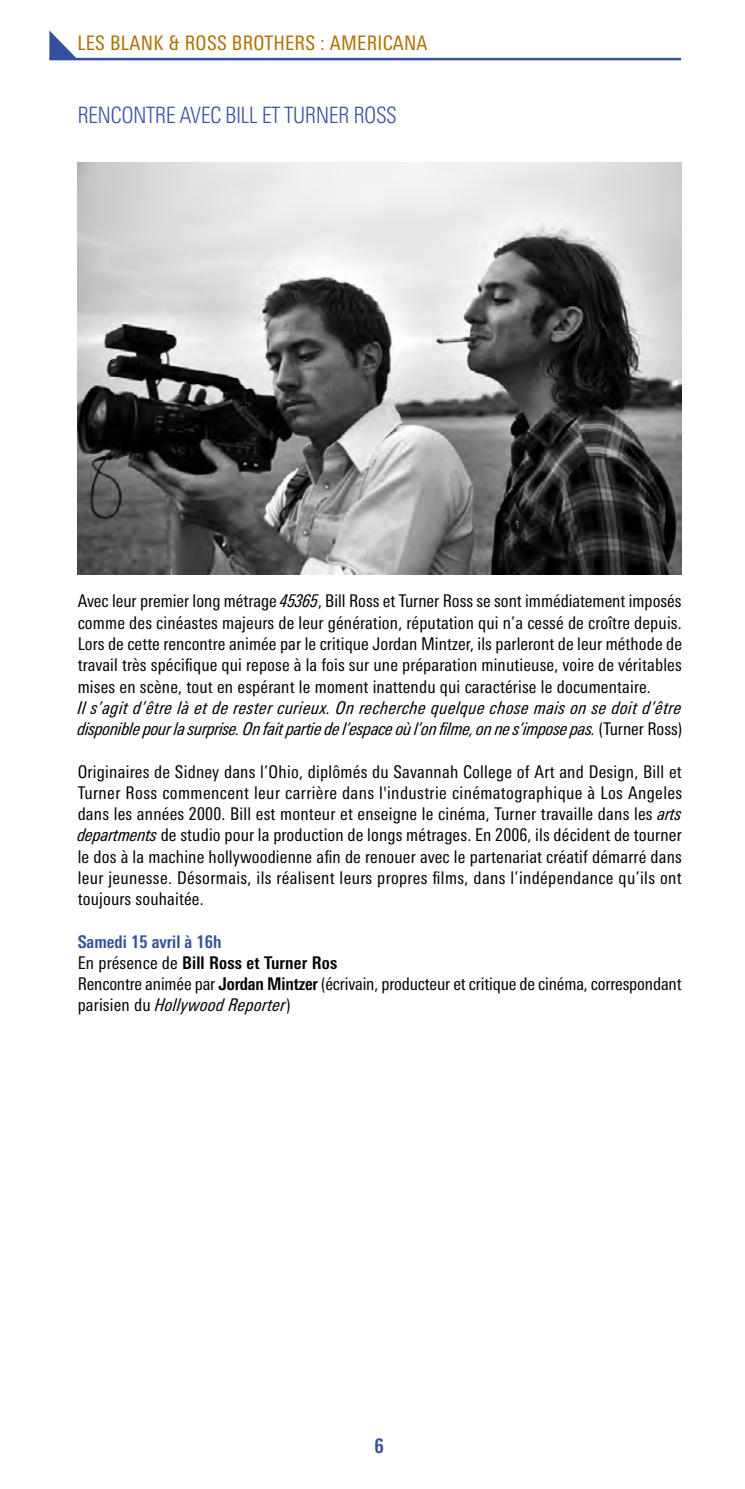
<style>
.page{position:relative;width:745px;height:1489px;background:#fff}
.page>*{position:absolute;margin:0;border:0;box-sizing:border-box;transform-origin:0 0}
.t1{font:300 condensed 22.5px "Univers Next Pro";letter-spacing:-.025em;color:#34519e}
.t2{font:condensed 20px "Univers Next Pro";letter-spacing:.015em;color:#ae7001}
.t3{font:700 condensed 20px "Univers Next Pro";color:#34519e}
.t4{font:condensed 17.5px/21.2px "Univers Next Pro";letter-spacing:.01em;color:#000;text-align:justify}
.t5{font:italic condensed 17.5px/21.2px "Univers Next Pro";letter-spacing:.01em;color:#000}
.t6{font:condensed 17.5px/21.2px "Univers Next Pro";letter-spacing:-.01em;color:#000}
.s1{font-style:italic}
.s2{font-style:normal}
.s3{font-weight:700;color:#34519e}
.s4{font-weight:700}
</style>
<div class="page">
<hr style="left:49px;top:58px;width:631px;height:2px;background:#34519e">
<svg style="left:49px;top:30px;width:28px;height:29px"></svg>
<img style="left:77px;top:162px;width:603px;height:413px">
<p class="t2" style="left:77px;top:32px;width:351px">LES BLANK &amp; ROSS BROTHERS : AMERICANA</p>
<p class="t1" style="left:77px;top:102px;width:321px">RENCONTRE AVEC BILL ET TURNER ROSS</p>
<p class="t4" style="left:78px;top:590px;width:605px">Avec leur premier long métrage <span class="s1">45365</span>, Bill Ross et Turner Ross se sont immédiatement imposés comme des cinéastes majeurs de leur génération, réputation qui n’a cessé de croître depuis.<br>Lors de cette rencontre animée par le critique Jordan Mintzer, ils parleront de leur méthode de travail très spécifique qui repose à la fois sur une préparation minutieuse, voire de véritables mises en scène, tout en espérant le moment inattendu qui caractérise le documentaire.</p>
<p class="t5" style="left:78px;top:696px;width:605px">Il s’agit d’être là et de rester curieux. On recherche quelque chose mais on se doit d’être disponible pour la surprise. On fait partie de l’espace où l’on filme, on ne s’impose pas. <span class="s2">(Turner Ross)</span></p>
<p class="t4" style="left:78px;top:760px;width:605px">Originaires de Sidney dans l’Ohio, diplômés du Savannah College of Art and Design, Bill et Turner Ross commencent leur carrière dans l'industrie cinématographique à Los Angeles dans les années 2000. Bill est monteur et enseigne le cinéma, Turner travaille dans les <span class="s1">arts departments</span> de studio pour la production de longs métrages. En 2006, ils décident de tourner le dos à la machine hollywoodienne afin de renouer avec le partenariat créatif démarré dans leur jeunesse. Désormais, ils réalisent leurs propres films, dans l’indépendance qu’ils ont toujours souhaitée.</p>
<p class="t6" style="left:78px;top:930px;width:605px"><span class="s3">Samedi 15 avril à 16h<br></span>En présence de <span class="s4">Bill Ross et Turner Ros<br></span>Rencontre animée par <span class="s4">Jordan Mintzer</span> (écrivain, producteur et critique de cinéma, correspondant parisien du <span class="s1">Hollywood Reporter</span>)</p>
<p class="t3" style="left:374px;top:1434px;width:11px">6</p>
</div>
